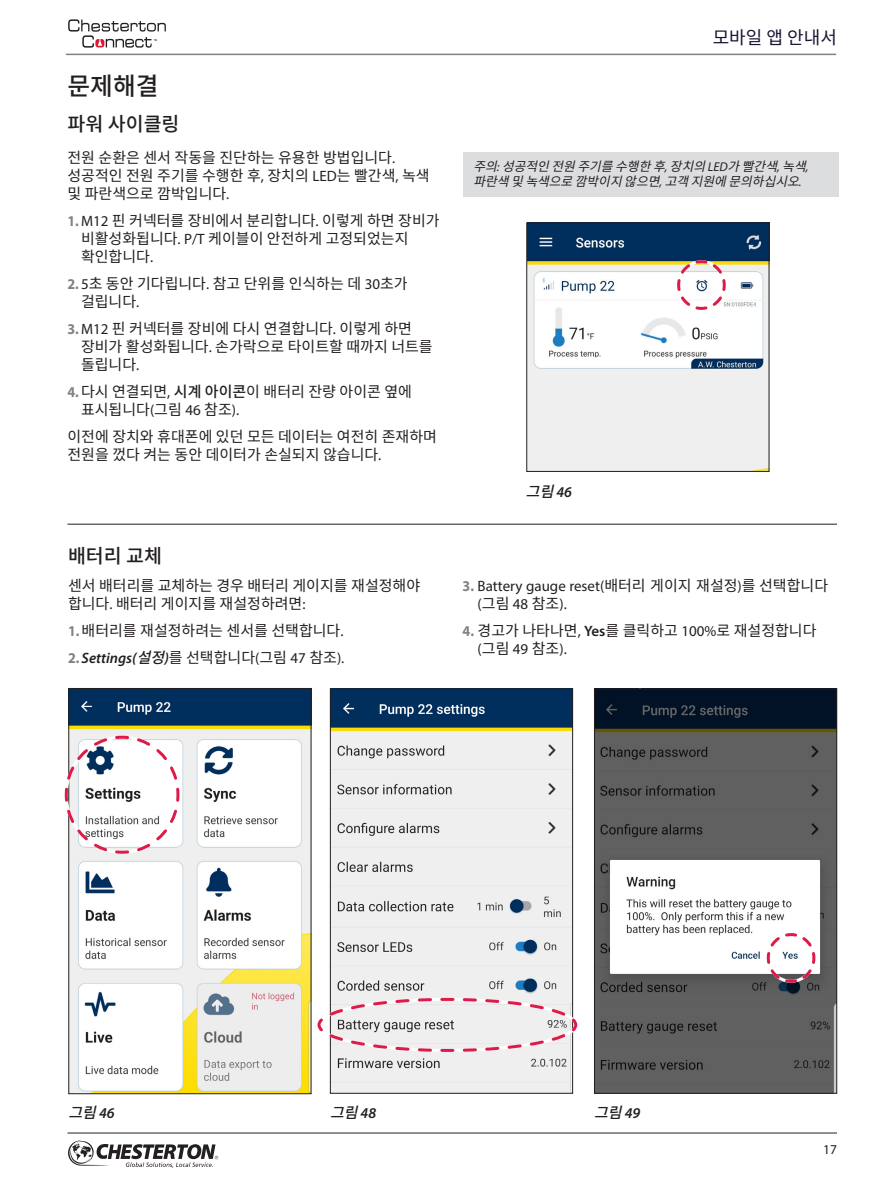
<style>
.page{position:relative;width:891px;height:1188px;background:#fff}
.page>*{position:absolute;margin:0;border:0;box-sizing:border-box;transform-origin:0 0}
.t1{font:500 24.75px "Noto Sans CJ Kkr";color:#231f20}
.t2{font:500 19.5px "Noto Sans CJ Kkr";color:#231f20}
.t3{font:18px "Noto Sans CJ Kkr";color:#181436}
.t4{font:15px/18px "Noto Sans CJ Kkr";color:#231f20}
.t5{font:15px/18px "Myriad Pro";color:#231f20}
.t6{font:italic 600 15px "Myriad Pro";color:#231f20}
.t7{font:italic 500 15px "Noto Sans CJ Kkr";color:#231f20}
.t8{font:13.5px "Myriad Pro";color:#231f20}
.t9{font:italic 12.75px/15px "Noto Sans CJ Kkr";color:#231f20}
.s1{font-family:"Myriad Pro"}
.s2{font-family:"Myriad Pro";font-weight:700;color:#808285}
.s3{font-weight:500}
.s4{font-weight:700;font-style:normal;color:#808285}
.s5{font-family:"Noto Sans CJ Kkr";font-weight:500}
.s6{font-family:"Noto Sans CJ Kkr";font-weight:400;font-style:normal}
.s7{font-weight:400;font-style:normal}
.s8{font-family:"Myriad Pro";font-weight:600}
.s9{font-weight:700;color:#808285}
.s10{font-family:"Noto Sans CJ Kkr"}
</style>
<div class="page">
<hr style="left:68px;top:1133px;width:769px;height:1px;background:#231f20">
<hr style="left:66px;top:54px;width:770px;height:1px;background:#808285">
<svg style="left:68px;top:19px;width:98px;height:29px"></svg>
<svg style="left:68px;top:1140px;width:150px;height:28px"></svg>
<img style="left:332px;top:691px;width:239px;height:401px">
<div style="left:330px;top:689px;width:243px;height:405px;border:1px solid #231f20"></div>
<img style="left:596px;top:691px;width:239px;height:401px">
<div style="left:594px;top:689px;width:243px;height:405px;border:1px solid #231f20"></div>
<img style="left:528px;top:224px;width:239px;height:246px">
<div style="left:526px;top:222px;width:243px;height:250px;border:1px solid #231f20"></div>
<svg style="left:676px;top:259px;width:51px;height:52px"></svg>
<div style="left:463px;top:152px;width:376px;height:45px;background:#dcdddf"></div>
<hr style="left:68px;top:524px;width:769px;height:1px;background:#231f20">
<img style="left:70px;top:690px;width:240px;height:402px">
<div style="left:68px;top:688px;width:244px;height:406px;border:1px solid #231f20"></div>
<svg style="left:64px;top:734px;width:117px;height:121px"></svg>
<svg style="left:317px;top:996px;width:261px;height:57px"></svg>
<svg style="left:765px;top:932px;width:52px;height:52px"></svg>
<h1 class="t1" style="left:68px;top:72px;width:93px">문제해결</h1>
<h2 class="t2" style="left:68px;top:113px;width:114px">파워 사이클링</h2>
<p class="t4" style="left:68px;top:149px;width:364px">전원 순환은 센서 작동을 진단하는 유용한 방법입니다<span class="s1">. </span>성공적인 전원 주기를 수행한 후<span class="s1">,</span> 장치의 <span class="s1">LED</span>는 빨간색<span class="s1">,</span> 녹색 및 파란색으로 깜박입니다<span class="s1">.</span></p>
<p class="t4" style="left:81px;top:212px;width:360px;text-indent:-14px"><span class="s2">1.</span> <span class="s1">M12</span> 핀 커넥터를 장비에서 분리합니다<span class="s1">.</span> 이렇게 하면 장비가 비활성화됩니다<span class="s1">. P/T</span> 케이블이 안전하게 고정되었는지 확인합니다<span class="s1">.</span></p>
<p class="t4" style="left:81px;top:275px;width:328px;text-indent:-13px"><span class="s2">2.</span> <span class="s1">5</span>초 동안 기다립니다<span class="s1">.</span> 참고 단위를 인식하는 데 <span class="s1">30</span>초가 걸립니다<span class="s1">.</span></p>
<p class="t4" style="left:81px;top:320px;width:353px;text-indent:-14px"><span class="s2">3.</span> <span class="s1">M12</span> 핀 커넥터를 장비에 다시 연결합니다<span class="s1">.</span> 이렇게 하면 장비가 활성화됩니다<span class="s1">.</span> 손가락으로 타이트할 때까지 너트를 돌립니다<span class="s1">.</span></p>
<p class="t4" style="left:81px;top:383px;width:333px;text-indent:-14px"><span class="s2">4.</span>다시 연결되면<span class="s1">,</span> <span class="s3">시계 아이콘</span>이 배터리 잔량 아이콘 옆에 표시됩니다<span class="s1">(</span>그림 <span class="s1">46</span> 참조<span class="s1">).</span></p>
<p class="t4" style="left:68px;top:428px;width:371px">이전에 장치와 휴대폰에 있던 모든 데이터는 여전히 존재하며 전원을 껐다 켜는 동안 데이터가 손실되지 않습니다<span class="s1">.</span></p>
<h2 class="t2" style="left:68px;top:545px;width:96px">배터리 교체</h2>
<p class="t4" style="left:68px;top:577px;width:354px">센서 배터리를 교체하는 경우 배터리 게이지를 재설정해야 합니다<span class="s1">.</span> 배터리 게이지를 재설정하려면<span class="s1">:</span></p>
<p class="t4" style="left:68px;top:622px;width:277px"><span class="s2">1.</span>배터리를 재설정하려는 센서를 선택합니다<span class="s1">.</span></p>
<p class="t6" style="left:68px;top:648px;width:278px"><span class="s4">2.</span> Settings(<span class="s5">설정</span>)<span class="s6">를 선택합니다</span><span class="s7">(</span><span class="s6">그림</span> <span class="s7">47</span> <span class="s6">참조</span><span class="s7">).</span></p>
<p class="t3" style="left:713px;top:28px;width:126px">모바일 앱 안내서</p>
<p class="t9" style="left:473px;top:159px;width:342px">주의<span class="s1">:</span> 성공적인 전원 주기를 수행한 후<span class="s1">,</span> 장치의<span class="s1">L ED</span> 가 빨간색<span class="s1">,</span> 녹색<span class="s1">, </span>파란색 및 녹색으로 깜박이지 않으면<span class="s1">,</span> 고객 지원에 문의하십시오<span class="s1">.</span></p>
<p class="t7" style="left:526px;top:483px;width:48px">그림<span class="s8">4 6</span></p>
<p class="t5" style="left:478px;top:577px;width:352px;text-indent:-15px"><span class="s9">3.</span> Battery gauge reset(<span class="s10">배터리 게이지 재설정</span>)<span class="s10">를 선택합니다 </span>(<span class="s10">그림</span> 48 <span class="s10">참조</span>).</p>
<p class="t4" style="left:463px;top:622px;width:355px"><span class="s2">4.</span> 경고가 나타나면<span class="s1">,</span> <span class="s8">Yes</span>를 클릭하고 <span class="s1">100%</span>로 재설정합니다</p>
<p class="t5" style="left:478px;top:640px;width:91px">(<span class="s10">그림</span> 49 <span class="s10">참조</span>).</p>
<p class="t7" style="left:68px;top:1104px;width:48px">그림<span class="s8">4 6</span></p>
<p class="t7" style="left:330px;top:1104px;width:48px">그림<span class="s8">4 8</span></p>
<p class="t7" style="left:594px;top:1104px;width:48px">그림<span class="s8">4 9</span></p>
<p class="t8" style="left:823px;top:1141px;width:15px">17</p>
</div>
